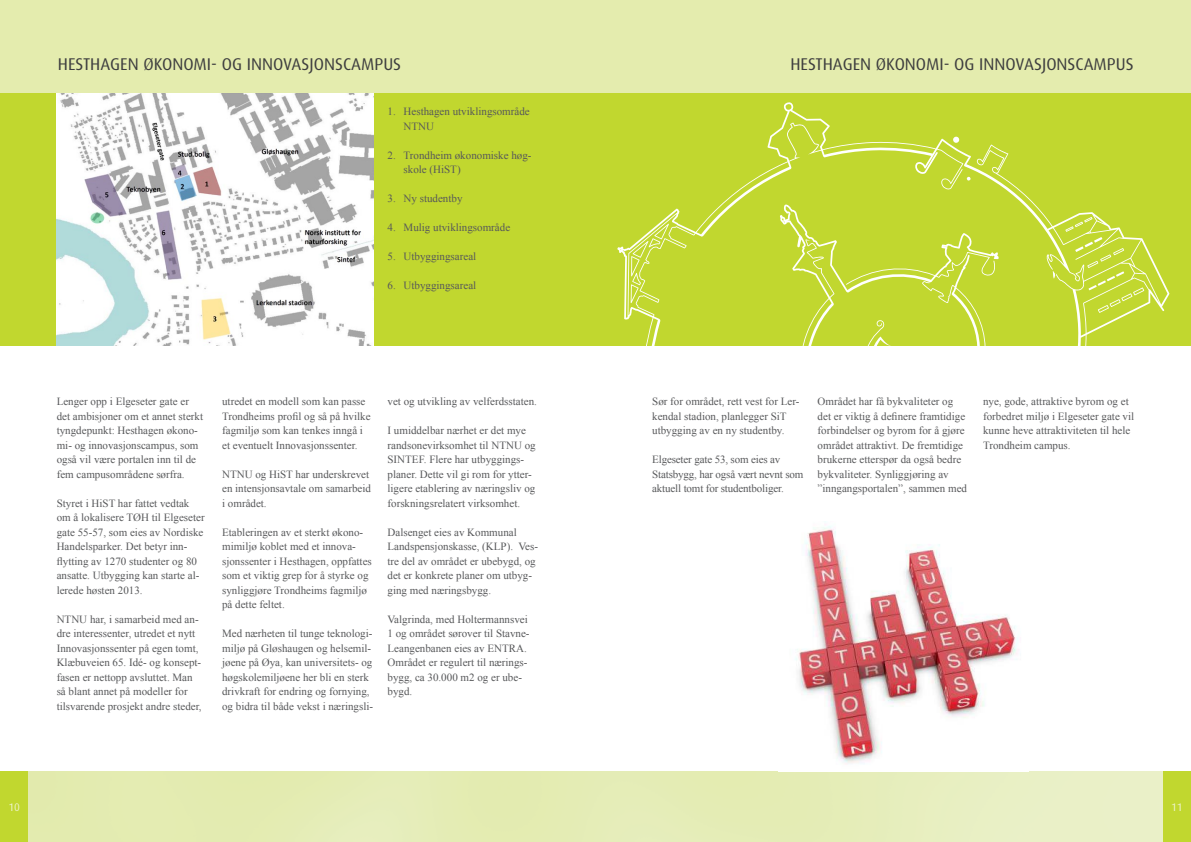
<style>
.page{position:relative;width:1191px;height:842px;background:#fff}
.page>*{position:absolute;margin:0;border:0;box-sizing:border-box;transform-origin:0 0}
.t1{font:17px "Dax";color:#3e3e3f}
.t2{font:11px/14.5px "Times New Roman";color:#57585a}
.t3{font:11px "Dax";color:#edf3cb}
</style>
<div class="page">
<div style="left:0;top:771px;width:28px;height:71px;background:#c1d72f"></div>
<div style="left:1162px;top:771px;width:29px;height:71px;background:#c1d72f"></div>
<div style="left:595px;top:771px;width:567px;height:71px;background:linear-gradient(to right,#e3ebb1,#eaf0c9)"></div>
<div style="left:0;top:0;width:1191px;height:346px;background:#e4ecae"></div>
<div style="left:0;top:94px;width:596px;height:252px;background:#c1d72f"></div>
<div style="left:596px;top:94px;width:595px;height:252px;background:#c1d72f"></div>
<img style="left:57px;top:94px;width:316px;height:252px">
<img style="left:795px;top:524px;width:224px;height:240px">
<svg style="left:617px;top:102px;width:553px;height:244px"></svg>
<h1 class="t1" style="left:58px;top:54px;width:345px">HESTHAGEN ØKONOMI- OG INNOVASJONSCAMPUS</h1>
<p class="t2" style="left:403px;top:104px;width:128px;text-indent:-16px">1. Hesthagen utviklingsområde<br>NTNU</p>
<p class="t2" style="left:403px;top:148px;width:129px;text-indent:-16px">2. Trondheim økonomiske høg&shy;skole (HiST)</p>
<p class="t2" style="left:387px;top:191px;width:76px">3. Ny studentby</p>
<p class="t2" style="left:387px;top:220px;width:124px">4. Mulig utviklingsområde</p>
<p class="t2" style="left:387px;top:249px;width:90px">5. Utbyggingsareal</p>
<p class="t2" style="left:387px;top:278px;width:90px">6. Utbyggingsareal</p>
<p class="t2" style="left:57px;top:394px;width:148px">Lenger opp i Elgeseter gate er det ambisjoner om et annet sterkt tyngdepunkt: Hesthagen økono&shy;mi- og innovasjonscampus, som også vil være portalen inn til de fem campusområdene sørfra.</p>
<p class="t2" style="left:57px;top:496px;width:149px">Styret i HiST har fattet vedtak om å lokalisere TØH til Elgeseter gate 55-57, som eies av Nordiske<br>Handelsparker. Det betyr inn&shy;flytting av 1270 studenter og 80 ansatte. Utbygging kan starte al&shy;lerede høsten 2013.</p>
<p class="t2" style="left:57px;top:612px;width:146px">NTNU har, i samarbeid med an&shy;dre interessenter, utredet et nytt<br>Innovasjonssenter på egen tomt,<br>Klæbuveien 65. Idé- og konsept&shy;fasen er nettopp avsluttet. Man så blant annet på modeller for tilsvarende prosjekt andre steder,</p>
<p class="t2" style="left:222px;top:394px;width:150px">utredet en modell som kan passe<br>Trondheims profil og så på hvilke fagmiljø som kan tenkes inngå i et eventuelt Innovasjonssenter.</p>
<p class="t2" style="left:222px;top:467px;width:150px">NTNU og HiST har underskrevet en intensjonsavtale om samarbeid i området.</p>
<p class="t2" style="left:222px;top:525px;width:151px">Etableringen av et sterkt økono&shy;mimiljø koblet med et innova&shy;sjonssenter i Hesthagen, oppfattes som et viktig grep for å styrke og synliggjøre Trondheims fagmiljø på dette feltet.</p>
<p class="t2" style="left:222px;top:626px;width:152px">Med nærheten til tunge teknologi&shy;miljø på Gløshaugen og helsemil&shy;jøene på Øya, kan universitets- og høgskolemiljøene her bli en sterk drivkraft for endring og fornying, og bidra til både vekst i næringsli-</p>
<p class="t2" style="left:387px;top:394px;width:151px">vet og utvikling av velferdsstaten.</p>
<p class="t2" style="left:387px;top:423px;width:150px">I umiddelbar nærhet er det mye randsonevirksomhet til NTNU og<br>SINTEF. Flere har utbyggings&shy;planer. Dette vil gi rom for ytter&shy;ligere etablering av næringsliv og forskningsrelatert virksomhet.</p>
<p class="t2" style="left:387px;top:525px;width:152px">Dalsenget eies av Kommunal<br>Landspensjonskasse, (KLP). Ves&shy;tre del av området er ubebygd, og det er konkrete planer om utbyg&shy;ging med næringsbygg.</p>
<p class="t2" style="left:387px;top:612px;width:144px">Valgrinda, med Holtermannsvei<br>1 og området sørover til Stavne-<br>Leangenbanen eies av ENTRA.<br>Området er regulert til nærings&shy;bygg, ca 30.000 m2 og er ube&shy;bygd.</p>
<h1 class="t1" style="left:790px;top:54px;width:345px">HESTHAGEN ØKONOMI- OG INNOVASJONSCAMPUS</h1>
<p class="t2" style="left:652px;top:394px;width:149px">Sør for området, rett vest for Ler&shy;kendal stadion, planlegger SiT utbygging av en ny studentby.</p>
<p class="t2" style="left:652px;top:452px;width:153px">Elgeseter gate 53, som eies av<br>Statsbygg, har også vært nevnt som aktuell tomt for studentboliger.</p>
<p class="t2" style="left:817px;top:394px;width:151px">Området har få bykvaliteter og det er viktig å definere framtidige forbindelser og byrom for å gjøre området attraktivt. De fremtidige brukerne etterspør da også bedre bykvaliteter. Synliggjøring av ”inngangsportalen”, sammen med</p>
<p class="t2" style="left:983px;top:394px;width:153px">nye, gode, attraktive byrom og et forbedret miljø i Elgeseter gate vil kunne heve attraktiviteten til hele<br>Trondheim campus.</p>
<p class="t3" style="left:8px;top:800px;width:13px">10</p>
<p class="t3" style="left:1171px;top:800px;width:13px">11</p>
</div>
